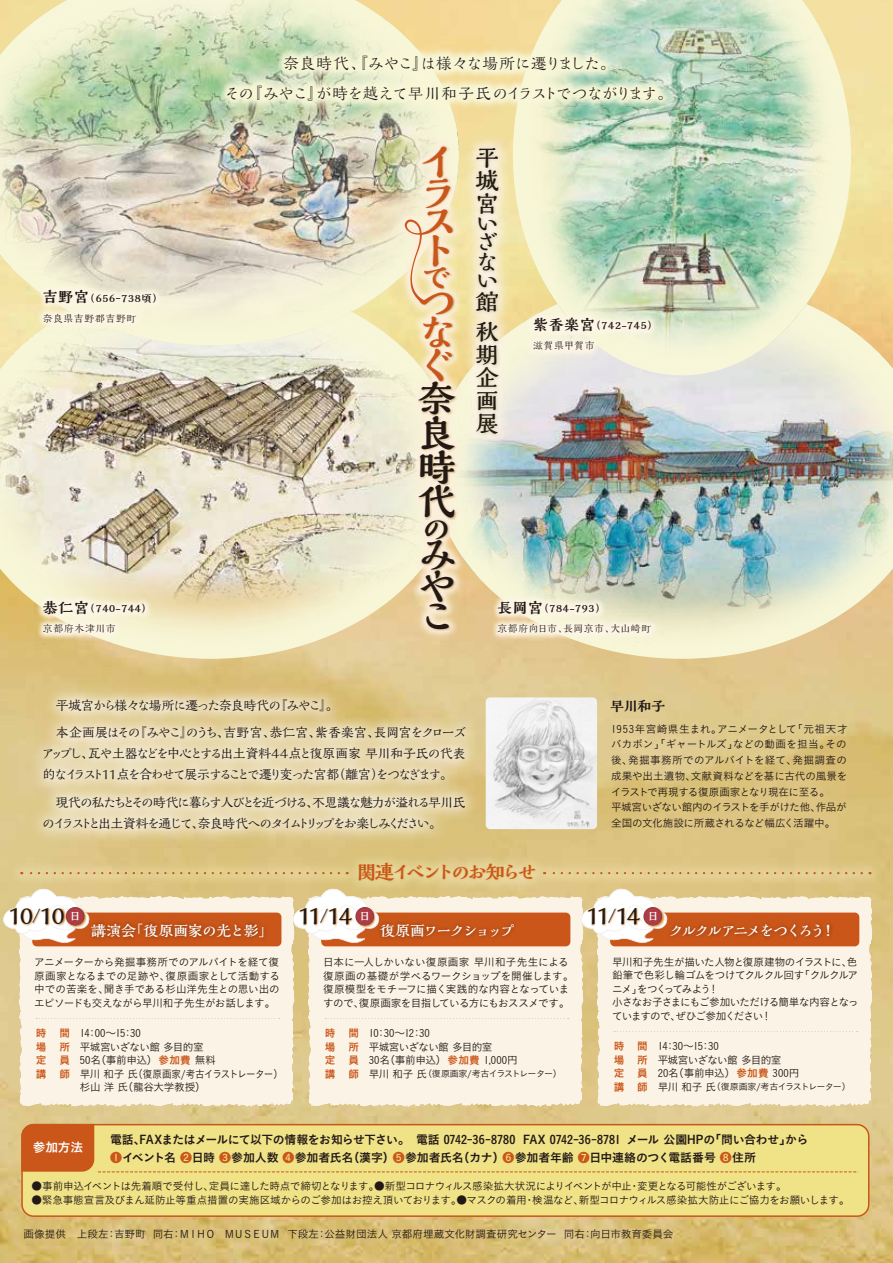
<style>
.page{position:relative;width:893px;height:1263px;background:#fff}
.page>*{position:absolute;margin:0;border:0;box-sizing:border-box;transform-origin:0 0}
.t1{font:800 41.4px/30.9px "Kaimin So Std";color:#ca5619}
.t2{font:800 39px/31.3px "Kaimin So Std";color:#ca5619;text-align:justify}
.t3{font:800 39px/30.8px "Kaimin So Std";color:#221815;text-align:justify}
.t4{font:800 36.9px/34.3px "Kaimin So Std";color:#221815;text-align:justify}
.t5{font:800 29.55px "Kaimin So Std";color:#ca5619}
.t6{font:800 29.55px "Kaimin So Std";color:#221815}
.t7{font:700 22.95px/23px "Kaimin So Std";color:#221815;text-align:justify}
.t8{font:700 22.5px "Kaimin So Std";letter-spacing:-.105em;color:#221815}
.t9{font:800 19.2px "Kaimin So Std";letter-spacing:-.165em;color:#ca5619}
.t10{font:15.6px/30px "Kaimin So Std";letter-spacing:-.025em;color:#221815;text-align:center}
.t11{font:700 14.85px "Kaimin So Std";letter-spacing:-.14em;color:#fff}
.t12{font:700 14.7px "Kaimin So Std";letter-spacing:-.025em;color:#fff}
.t13{font:800 13.8px "Kaimin So Std";color:#221815}
.t14{font:500 12.75px/21px "Kaimin So Std";letter-spacing:-.105em;color:#221815}
.t15{font:500 12.75px/27.2px "Kaimin So Std";letter-spacing:-.07em;color:#221815}
.t16{font:12.75px "Koburina Go Std W6";color:#fff}
.t17{font:11.85px/17.7px "Koburina Go Std W6";letter-spacing:-.025em;color:#221815}
.t18{font:10.65px/13.5px "Koburina Go Std W3";letter-spacing:-.04em;color:#221815}
.t19{font:10.65px/13.5px "Koburina Go Std W3";letter-spacing:-.075em;color:#221815}
.t20{font:10.65px "Koburina Go Std W3";letter-spacing:-.07em;color:#221815}
.t21{font:10.65px "Koburina Go Std W3";letter-spacing:-.015em;color:#221815}
.t22{font:10.65px/13.5px "Koburina Go Std W6";color:#ca5619;text-align:justify}
.t23{font:800 10.05px "Kaimin So Std";letter-spacing:.07em;color:#221815}
.t24{font:9.9px "Kaimin So Std";letter-spacing:.07em;color:#221815}
.t25{font:9.9px "Kaimin So Std";letter-spacing:.04em;color:#221815}
.t26{font:9px "Koburina Go Std W3";letter-spacing:-.07em;color:#221815}
.s1{font-size:14.7px}
.s2{font-size:17.55px}
.s3{font-size:20.25px}
.s4{font-family:"Koburina Go Std W6";color:#ca5619}
.s5{font-size:10.65px}
.s6{color:#ca5619}
</style>
<div class="page">
<img style="left:0;top:0;width:893px;height:1263px">
<svg style="left:2px;top:888px;width:870px;height:219px;background:#f2ddc6"></svg>
<img style="left:585px;top:903px;width:57px;height:28px">
<img style="left:642px;top:905px;width:23px;height:26px">
<img style="left:0;top:345px;width:346px;height:298px">
<img style="left:0;top:0;width:346px;height:345px">
<img style="left:521px;top:278px;width:372px;height:381px">
<img style="left:521px;top:0;width:330px;height:375px">
<img style="left:521px;top:259px;width:190px;height:173px">
<img style="left:0;top:232px;width:215px;height:173px">
<img style="left:168px;top:0;width:557px;height:221px">
<img style="left:346px;top:85px;width:175px;height:558px">
<img style="left:417px;top:143px;width:47px;height:489px">
<svg style="left:405px;top:219px;width:23px;height:85px;background:#f2dab6"></svg>
<img style="left:0;top:542px;width:205px;height:101px">
<img style="left:440px;top:542px;width:269px;height:173px">
<div style="left:21px;top:1124px;width:848px;height:93px;background:#f0e287"></div>
<svg style="left:21px;top:1124px;width:837px;height:49px;background:#ebd079"></svg>
<img style="left:4px;top:847px;width:882px;height:50px">
<img style="left:16px;top:858px;width:859px;height:29px">
<svg style="left:544px;top:872px;width:318px;height:2px"></svg>
<img style="left:0;top:643px;width:521px;height:243px">
<img style="left:486px;top:697px;width:111px;height:132px">
<p class="t23" style="left:43px;top:291px;width:121px"><span class="s1">吉野宮</span>（656-738頃）</p>
<p class="t24" style="left:43px;top:311px;width:95px">奈良県吉野郡吉野町</p>
<p class="t23" style="left:43px;top:602px;width:110px"><span class="s1">恭仁宮</span>（740-744）</p>
<p class="t24" style="left:43px;top:622px;width:74px">京都府木津川市</p>
<h3 class="t10" style="left:224px;top:47px;width:450px">奈良時代、『みやこ』は様々な場所に遷りました。<br>その『みやこ』が時を越えて早川和子氏のイラストでつながります。</h3>
<h1 class="t1" style="left:418px;top:144px;width:34px">イラ</h1>
<h1 class="t1" style="left:418px;top:203px;width:36px;line-height:30px">スト</h1>
<h3 class="t5" style="left:422px;top:257px;width:29px">で</h3>
<h2 class="t2" style="left:418px;top:284px;width:37px">つなぐ</h2>
<h3 class="t4" style="left:418px;top:380px;width:38px">奈良時代</h3>
<h3 class="t6" style="left:422px;top:507px;width:27px">の</h3>
<h2 class="t3" style="left:418px;top:536px;width:38px">みやこ</h2>
<h3 class="t7" style="left:476px;top:145px;width:24px">平城宮</h3>
<h3 class="t7" style="left:476px;top:212px;width:24px;line-height:19.5px">いざない館</h3>
<h3 class="t7" style="left:476px;top:319px;width:24px">秋期企画展</h3>
<p class="t23" style="left:533px;top:319px;width:126px"><span class="s1">紫香楽宮</span>（742-745）</p>
<p class="t24" style="left:533px;top:339px;width:63px">滋賀県甲賀市</p>
<p class="t23" style="left:497px;top:602px;width:110px"><span class="s1">長岡宮</span>（784-793）</p>
<p class="t25" style="left:497px;top:622px;width:155px">京都府向日市、長岡京市、大山崎町</p>
<p class="t15" style="left:43px;top:691px;width:425px">　平城宮から様々な場所に遷った奈良時代の『みやこ』。<br>　本企画展はその『みやこ』のうち、吉野宮、恭仁宮、紫香楽宮、長岡宮をクローズ</p>
<p class="t14" style="left:42px;top:742px;width:425px">アップし、瓦や土器などを中心とする出土資料４４点と復原画家 早川和子氏の代表的なイラスト11点を合わせて展示することで遷り変った宮都（離宮）をつなぎます。</p>
<p class="t14" style="left:42px;top:791px;width:425px;text-indent:14px">現代の私たちとその時代に暮らす人びとを近づける、不思議な魅力が溢れる早川氏のイラストと出土資料を通じて、奈良時代へのタイムトリップをお楽しみください。</p>
<h3 class="t9" style="left:357px;top:859px;width:181px">関連イベントのお知らせ</h3>
<p class="t13" style="left:610px;top:696px;width:56px">早川和子</p>
<p class="t18" style="left:611px;top:720px;width:238px;line-height:15.8px">1953年宮崎県生まれ。アニメータとして「元祖天才バカボン」「ギャートルズ」などの動画を担当。その後、発掘事務所でのアルバイトを経て、発掘調査の成果や出土遺物、文献資料などを基に古代の風景をイラストで再現する復原画家となり現在に至る。<br>平城宮いざない館内のイラストを手がけた他、作品が全国の文化施設に所蔵されるなど幅広く活躍中。</p>
<h3 class="t8" style="left:8px;top:900px;width:78px">10<span class="s2">/</span>10<span class="s3">●</span><sup>日</sup></h3>
<h3 class="t12" style="left:91px;top:920px;width:184px">講演会「復原画家の光と影」</h3>
<h3 class="t8" style="left:298px;top:900px;width:78px">11<span class="s2">/</span>14 <span class="s3">●</span><sup>日</sup></h3>
<h3 class="t8" style="left:586px;top:900px;width:78px">11<span class="s2">/</span>14 <span class="s3">●</span><sup>日</sup></h3>
<h3 class="t11" style="left:380px;top:920px;width:136px">復原画ワークショップ</h3>
<h3 class="t11" style="left:669px;top:920px;width:168px">クルクルアニメをつくろう！</h3>
<p class="t18" style="left:34px;top:955px;width:247px;text-align:justify">アニメーターから発掘事務所でのアルバイトを経て復原画家となるまでの足跡や、復原画家として活動する中での苦楽を、聞き手である杉山洋先生との思い出のエピソードも交えながら早川和子先生がお話します。</p>
<p class="t22" style="left:36px;top:1027px;width:36px">時 間場 所定 員講　師</p>
<p class="t18" style="left:80px;top:1026px;width:205px">14：00～15：30<br>平城宮いざない館 多目的室<br>50名（事前申込） <span class="s4">参加費</span>無料<br>早川 和子 氏（復原画家/考古イラストレーター）杉山 洋 氏（龍谷大学教授）</p>
<p class="t18" style="left:323px;top:955px;width:252px">日本に一人しかいない復原画家 早川和子先生による復原画の基礎が学べるワークショップを開催します。復原模型をモチーフに描く実践的な内容となっていますので、復原画家を目指している方にもおススメです。</p>
<p class="t22" style="left:325px;top:1027px;width:36px">時 間場 所定 員講　師</p>
<p class="t18" style="left:369px;top:1026px;width:150px">10：30～12：30<br>平城宮いざない館 多目的室<br>30名（事前申込） <span class="s4">参加費</span> 1,000円</p>
<p class="t26" style="left:369px;top:1067px;width:195px"><span class="s5">早川 和子氏</span>（復原画家/考古イラストレーター）</p>
<p class="t19" style="left:612px;top:955px;width:248px">早川和子先生が描いた人物と復原建物のイラストに、色鉛筆で色彩し輪ゴムをつけてクルクル回す「クルクルアニメ」をつくってみよう！<br>小さなお子さまにもご参加いただける簡単な内容となっていますので、ぜひご参加ください！</p>
<p class="t22" style="left:614px;top:1040px;width:36px">時 間場 所定 員講　師</p>
<p class="t18" style="left:658px;top:1039px;width:143px">14：30～15：30<br>平城宮いざない館 多目的室<br>20名（事前申込） <span class="s4">参加費</span> 300円</p>
<p class="t26" style="left:658px;top:1080px;width:195px"><span class="s5">早川 和子 氏</span>（復原画家/考古イラストレーター）</p>
<p class="t16" style="left:33px;top:1138px;width:52px">参加方法</p>
<p class="t17" style="left:110px;top:1131px;width:700px">電話、FAXまたはメールにて以下の情報をお知らせ下さい。　電話 0742-36-8780 FAX 0742-36-8781 メール 公園HPの「問い合わせ」から<br><span class="s6">❶</span>イベント名 <span class="s6">❷</span>日時 <span class="s6">❸</span>参加人数 <span class="s6">❹</span>参加者氏名（漢字）<span class="s6">❺</span>参加者氏名（カナ）<span class="s6">❻</span>参加者年齢 <span class="s6">❼</span>日中連絡のつく電話番号 <span class="s6">❽</span>住所</p>
<p class="t20" style="left:31px;top:1178px;width:757px">●事前申込イベントは先着順で受付し、定員に達した時点で締切となります。●新型コロナウィルス感染拡大状況によりイベントが中止・変更となる可能性がございます。</p>
<p class="t18" style="left:31px;top:1193px;width:820px">●緊急事態宣言及びまん延防止等重点措置の実施区域からのご参加はお控え頂いております。●マスクの着用・検温など、新型コロナウィルス感染拡大防止にご協力をお願いします。</p>
<p class="t21" style="left:24px;top:1226px;width:651px">画像提供 上段左：吉野町 同右：ＭＩＨＯ ＭＵＳＥＵＭ 下段左：公益財団法人 京都府埋蔵文化財調査研究センター 同右：向日市教育委員会</p>
</div>
